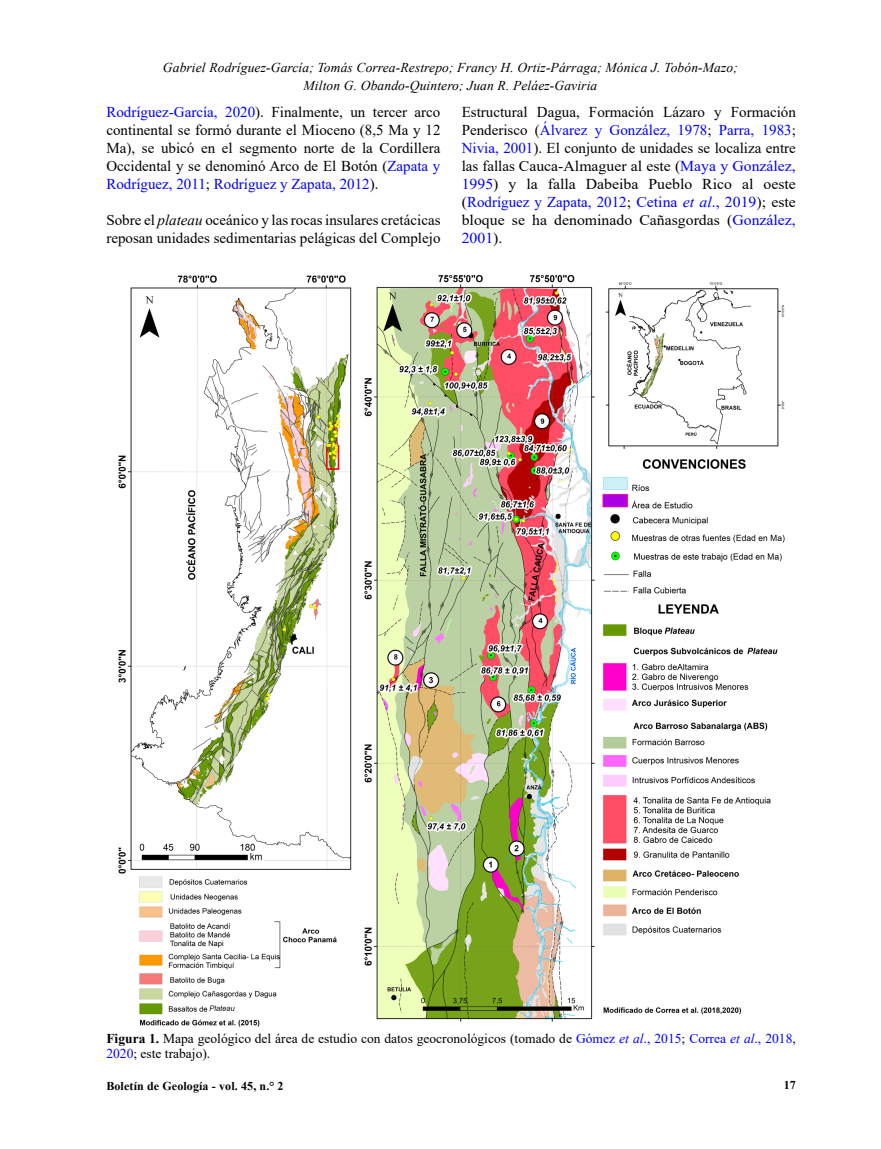
<style>
.page{position:relative;width:881px;height:1149px;background:#fff}
.page>*{position:absolute;margin:0;border:0;box-sizing:border-box;transform-origin:0 0}
.t1{font:15px/18px "Times New Roman";color:#000;text-align:justify}
.t2{font:italic 13.5px/18px "Times New Roman";letter-spacing:.01em;color:#000;text-align:center}
.Pie_de_foto{font:13.5px/15px "Times New Roman";color:#000}
.t3{font:700 12px "Times New Roman";letter-spacing:.01em;color:#000}
.s1{color:#00f}
.s2{font-style:italic}
.s3{font-style:italic;color:#00f}
.s4{font-weight:700}
</style>
<div class="page">
<img style="left:118px;top:274px;width:667px;height:753px">
<p class="t2" style="left:163px;top:58px;width:576px">Gabriel Rodríguez-García; Tomás Correa-Restrepo; Francy H. Ortiz-Párraga; Mónica J. Tobón-Mazo;<br>Milton G. Obando-Quintero; Juan R. Peláez-Gaviria</p>
<p class="t1" style="left:106px;top:102px;width:335px"><span class="s1">Rodríguez-García, 2020</span>). Finalmente, un tercer arco continental se formó durante el Mioceno (8,5 Ma y 12<br>Ma), se ubicó en el segmento norte de la Cordillera Occidental y se denominó Arco de El Botón (<span class="s1">Zapata y Rodríguez, 2011</span>; <span class="s1">Rodríguez y Zapata, 2012</span>).</p>
<p class="t1" style="left:106px;top:210px;width:335px">Sobre el <span class="s2">plateau</span> oceánico y las rocas insulares cretácicas reposan unidades sedimentarias pelágicas del Complejo</p>
<p class="t1" style="left:461px;top:102px;width:335px">Estructural Dagua, Formación Lázaro y Formación Penderisco (<span class="s1">Álvarez y González, 1978</span>; <span class="s1">Parra, 1983</span>; <span class="s1">Nivia, 2001</span>). El conjunto de unidades se localiza entre las fallas Cauca-Almaguer al este (<span class="s1">Maya y González, 1995</span>) y la falla Dabeiba Pueblo Rico al oeste (<span class="s1">Rodríguez y Zapata, 2012</span>; <span class="s1">Cetina</span> <span class="s3">et al</span><span class="s1">., 2019</span>); este bloque se ha denominado Cañasgordas (<span class="s1">González, 2001</span>).</p>
<p class="Pie_de_foto" style="left:106px;top:1030px;width:690px"><span class="s4">Figura 1.</span> Mapa geológico del área de estudio con datos geocronológicos (tomado de <span class="s1">Gómez</span> <span class="s3">et al</span><span class="s1">., 2015</span>; <span class="s1">Correa</span> <span class="s3">et al</span><span class="s1">., 2018</span>,<br><span class="s1">2020</span>; este trabajo).</p>
<p class="t3" style="left:106px;top:1076px;width:179px">Boletín de Geología - vol. 45, n.° 2</p>
<p class="t3" style="left:783px;top:1076px;width:14px">17</p>
</div>
